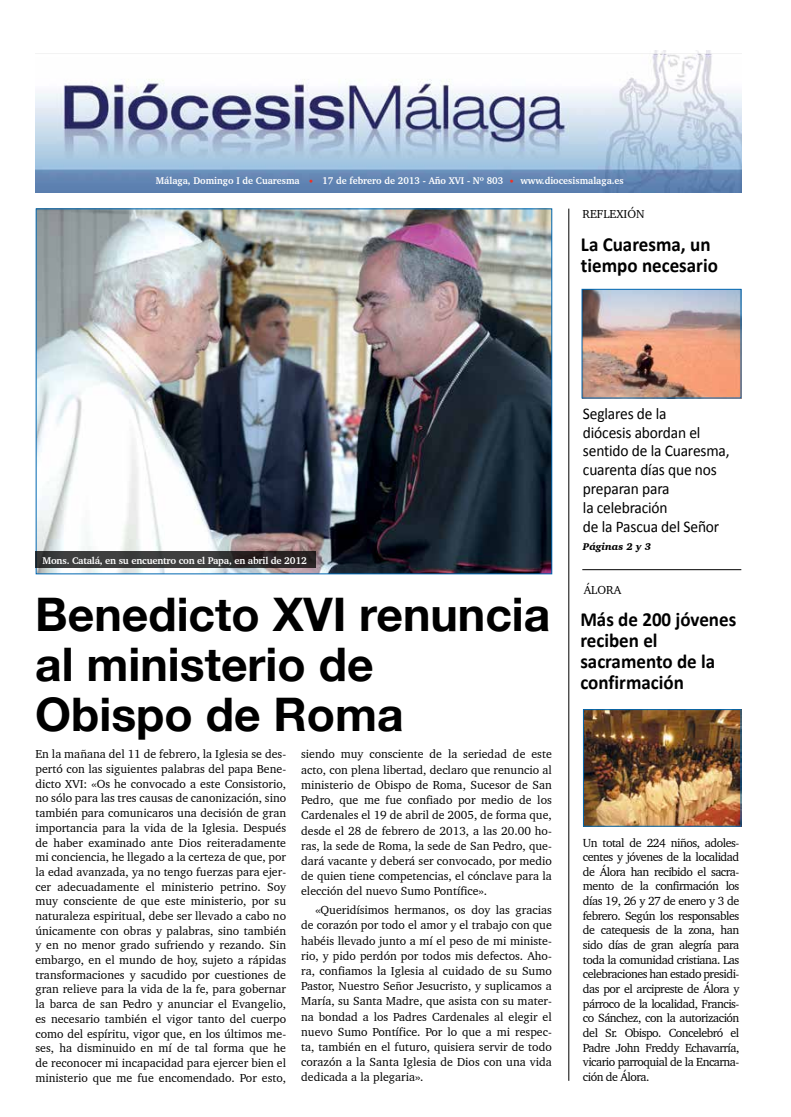
<style>
.page{position:relative;width:791px;height:1117px;background:#fff}
.page>*{position:absolute;margin:0;border:0;box-sizing:border-box;transform-origin:0 0}
.t1{font:700 46.25px/50px "Helvetica Neue";color:#000}
.t2{font:700 20px/21.2px "Calibri";color:#000;scale:.95 1}
.t3{font:16.25px/18.8px "Calibri";letter-spacing:-.01em;color:#000;scale:.95 1}
.t4{font:12px/14.6px "Charter BT";letter-spacing:-.04em;color:#000;text-align:justify}
.t5{font:11.88px/14.6px "Charter BT";color:#000;text-align:justify}
.t6{font:700 10px "Charter BT";color:#fff;scale:.95 1}
.t7{font:700 10px "Charter BT";letter-spacing:-.02em;color:#fff}
.t8{font:italic 900 10px "Charter BT";color:#000}
.s1{color:#ee3124}
</style>
<div class="page">
<img style="left:35px;top:50px;width:705px;height:142px">
<img style="left:38px;top:210px;width:512px;height:362px">
<hr style="left:568px;top:208px;width:1px;height:872px;background:#000">
<img style="left:583px;top:291px;width:156px;height:105px">
<div style="left:581px;top:289px;width:160px;height:109px;border:1px solid #0067b1"></div>
<img style="left:585px;top:711px;width:154px;height:113px">
<div style="left:583px;top:709px;width:158px;height:117px;border:1px solid #0067b1"></div>
<hr style="left:582px;top:569px;width:159px;height:1px;background:#000">
<svg style="left:35px;top:551px;width:281px;height:16px;background:#353434"></svg>
<p class="t6" style="left:156px;top:174px;width:494px">Málaga, Domingo I de Cuaresma <span class="s1">•</span> 17 de febrero de 2013 - Año XVI - Nº 803 <span class="s1">•</span> www.diocesismalaga.es</p>
<p class="t5" style="left:582px;top:206px;width:64px">REFLEXIÓN</p>
<h2 class="t2" style="left:580px;top:233px;width:146px">La Cuaresma, un tiempo necesario</h2>
<p class="t7" style="left:43px;top:553px;width:265px">Mons. Catalá, en su encuentro con el Papa, en abril de 2012</p>
<h1 class="t1" style="left:35px;top:590px;width:516px">Benedicto XVI renuncia al ministerio de<br>Obispo de Roma</h1>
<p class="t5" style="left:35px;top:746px;width:252px">En la mañana del 11 de febrero, la Iglesia se des&shy;pertó con las siguientes palabras del papa Bene&shy;dicto XVI: «Os he convocado a este Consistorio, no sólo para las tres causas de canonización, sino también para comunicaros una decisión de gran importancia para la vida de la Iglesia. Después de haber examinado ante Dios reiteradamente mi conciencia, he llegado a la certeza de que, por la edad avanzada, ya no tengo fuerzas para ejer&shy;cer adecuadamente el ministerio petrino. Soy muy consciente de que este ministerio, por su naturaleza espiritual, debe ser llevado a cabo no únicamente con obras y palabras, sino también y en no menor grado sufriendo y rezando. Sin embargo, en el mundo de hoy, sujeto a rápidas transformaciones y sacudido por cuestiones de gran relieve para la vida de la fe, para gobernar la barca de san Pedro y anunciar el Evangelio, es necesario también el vigor tanto del cuerpo como del espíritu, vigor que, en los últimos me&shy;ses, ha disminuido en mí de tal forma que he de reconocer mi incapacidad para ejercer bien el ministerio que me fue encomendado. Por esto,</p>
<p class="t5" style="left:301px;top:746px;width:252px;line-height:15.2px">siendo muy consciente de la seriedad de este acto, con plena libertad, declaro que renuncio al ministerio de Obispo de Roma, Sucesor de San Pedro, que me fue confiado por medio de los Cardenales el 19 de abril de 2005, de forma que, desde el 28 de febrero de 2013, a las 20.00 ho&shy;ras, la sede de Roma, la sede de San Pedro, que&shy;dará vacante y deberá ser convocado, por medio de quien tiene competencias, el cónclave para la elección del nuevo Sumo Pontífice».</p>
<p class="t5" style="left:301px;top:901px;width:252px;line-height:15.2px;text-indent:14px">«Queridísimos hermanos, os doy las gracias de corazón por todo el amor y el trabajo con que habéis llevado junto a mí el peso de mi ministe&shy;rio, y pido perdón por todos mis defectos. Aho&shy;ra, confiamos la Iglesia al cuidado de su Sumo Pastor, Nuestro Señor Jesucristo, y suplicamos a María, su Santa Madre, que asista con su mater&shy;na bondad a los Padres Cardenales al elegir el nuevo Sumo Pontífice. Por lo que a mi respec&shy;ta, también en el futuro, quisiera servir de todo corazón a la Santa Iglesia de Dios con una vida dedicada a la plegaria».</p>
<h3 class="t3" style="left:582px;top:404px;width:156px">Seglares de la<br>diócesis abordan el sentido de la Cuaresma, cuarenta días que nos preparan para<br>la celebración<br>de la Pascua del Señor</h3>
<p class="t8" style="left:582px;top:540px;width:70px">Páginas 2 y 3</p>
<p class="t5" style="left:583px;top:582px;width:39px">ÁLORA</p>
<h2 class="t2" style="left:580px;top:608px;width:166px">Más de 200 jóvenes reciben el sacramento de la confirmación</h2>
<p class="t4" style="left:582px;top:834px;width:158px">Un total de 224 niños, adoles&shy;centes y jóvenes de la localidad de Álora han recibido el sacra&shy;mento de la confirmación los días 19, 26 y 27 de enero y 3 de febrero. Según los responsables de catequesis de la zona, han sido días de gran alegría para toda la comunidad cristiana. Las celebraciones han estado presidi&shy;das por el arcipreste de Álora y párroco de la localidad, Francis&shy;co Sánchez, con la autorización del Sr. Obispo. Concelebró el Padre John Freddy Echavarría, vicario parroquial de la Encarna&shy;ción de Álora.</p>
</div>
